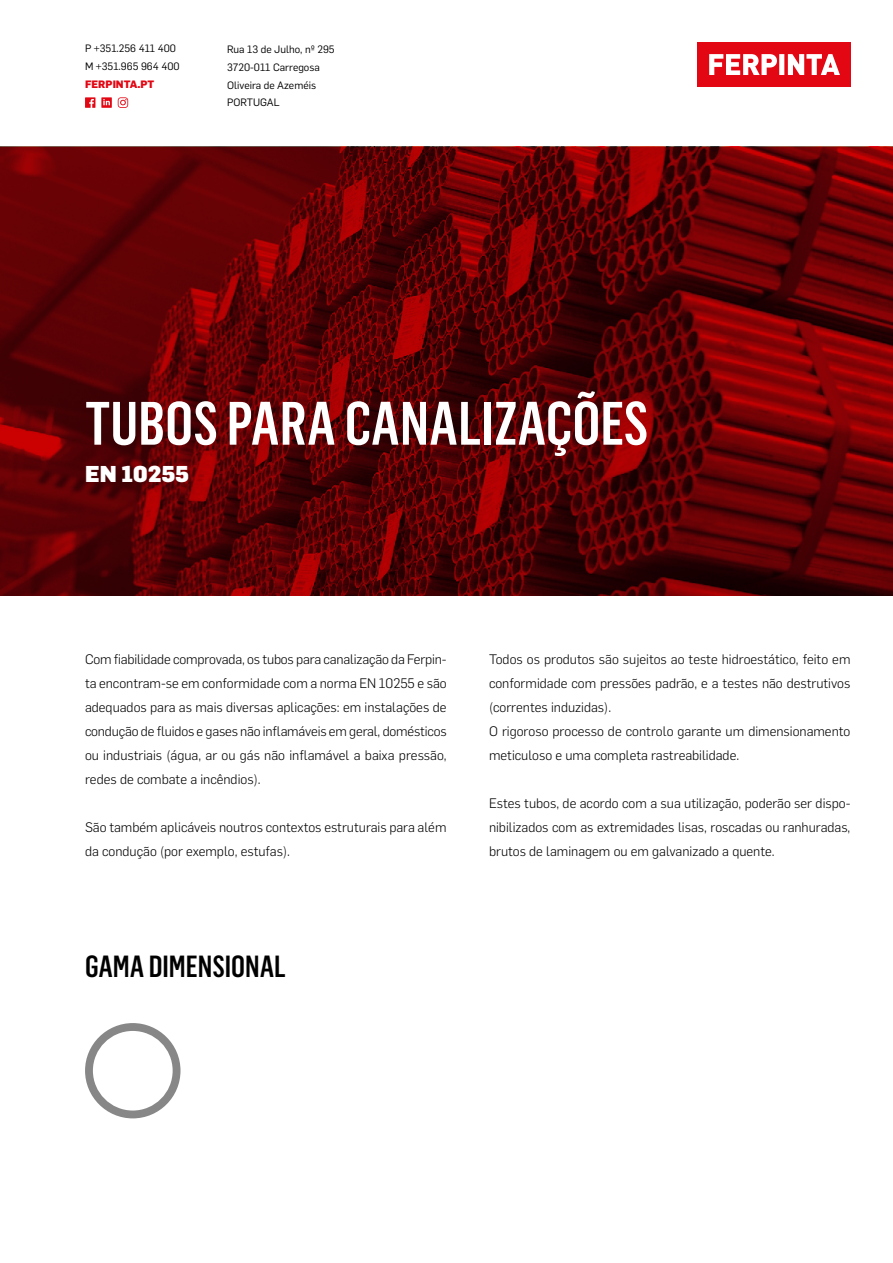
<style>
.page{position:relative;width:893px;height:1263px;background:#fff}
.page>*{position:absolute;margin:0;border:0;box-sizing:border-box;transform-origin:0 0}
.t1{font:500 60px "Flama Condensed";color:#fff}
.t2{font:500 30px "Flama Condensed";color:#000}
.t3{font:900 22.5px "Flama";color:#fff}
.t4{font:300 13.5px/24px "Flama";color:#000;text-align:justify}
.t5{font:10.5px/18px "Flama";color:#000}
.t6{font:800 10.5px "Flama";color:#e30613}
</style>
<div class="page">
<img style="left:0;top:147px;width:893px;height:448px">
<svg style="left:85px;top:1023px;width:95px;height:95px"></svg>
<div style="left:696px;top:43px;width:154px;height:44px;background:#e30613"></div>
<svg style="left:709px;top:54px;width:131px;height:21px"></svg>
<svg style="left:85px;top:97px;width:10px;height:11px"></svg>
<svg style="left:101px;top:97px;width:11px;height:11px"></svg>
<svg style="left:118px;top:97px;width:10px;height:11px"></svg>
<p class="t5" style="left:85px;top:39px;width:96px">P +351.256 411 400<br>M +351.965 964 400</p>
<p class="t6" style="left:85px;top:77px;width:71px">FERPINTA.PT</p>
<p class="t5" style="left:227px;top:39px;width:109px">Rua 13 de Julho, nº 295<br>3720-011 Carregosa<br>Oliveira de Azeméis<br>PORTUGAL</p>
<h1 class="t1" style="left:85px;top:386px;width:565px">TUBOS PARA CANALIZAÇÕES</h1>
<h3 class="t3" style="left:85px;top:458px;width:106px">EN 10255</h3>
<p class="t4" style="left:85px;top:647px;width:363px">Com fiabilidade comprovada, os tubos para canalização da Ferpin&shy;ta encontram-se em conformidade com a norma EN 10255 e são adequados para as mais diversas aplicações: em instalações de condução de fluidos e gases não inflamáveis em geral, domésticos ou industriais (água, ar ou gás não inflamável a baixa pressão, redes de combate a incêndios).</p>
<p class="t4" style="left:85px;top:815px;width:363px">São também aplicáveis noutros contextos estruturais para além da condução (por exemplo, estufas).</p>
<h2 class="t2" style="left:85px;top:948px;width:202px">GAMA DIMENSIONAL</h2>
<p class="t4" style="left:489px;top:647px;width:363px;text-align:left">Todos os produtos são sujeitos ao teste hidroestático, feito em conformidade com pressões padrão, e a testes não destrutivos (correntes induzidas).<br>O rigoroso processo de controlo garante um dimensionamento meticuloso e uma completa rastreabilidade.</p>
<p class="t4" style="left:489px;top:791px;width:363px">Estes tubos, de acordo com a sua utilização, poderão ser dispo&shy;nibilizados com as extremidades lisas, roscadas ou ranhuradas, brutos de laminagem ou em galvanizado a quente.</p>
</div>
